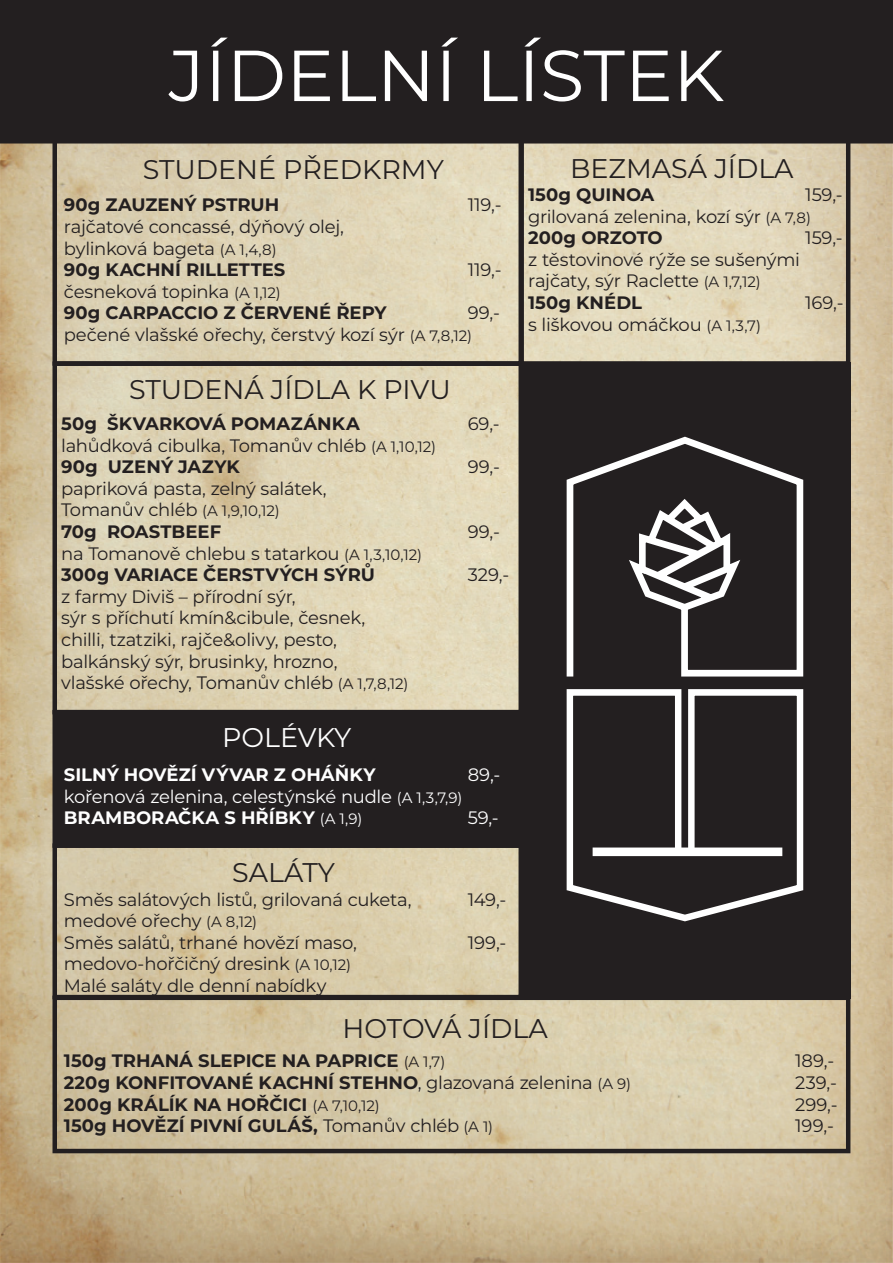
<style>
.page{position:relative;width:893px;height:1263px;background:#fff}
.page>*{position:absolute;margin:0;border:0;box-sizing:border-box;transform-origin:0 0}
.t1{font:72px "Montserrat";color:#fff}
.t2{font:27px "Montserrat";color:#231f20}
.t3{font:27px "Montserrat";letter-spacing:-.005em;color:#fff}
.t4{font:18px/21.6px "Montserrat";letter-spacing:-.015em;color:#231f20}
.t5{font:700 18px/21.6px "Montserrat";color:#231f20}
.t6{font:700 18px/21.6px "Montserrat";color:#fff}
.t7{font:18px "Montserrat";color:#fff}
.s1{font-size:15px}
.s2{font-weight:700}
.s3{font-weight:400}
.s4{font-weight:400;font-size:15px}
</style>
<div class="page">
<img style="left:0;top:144px;width:893px;height:1119px">
<div style="left:0;top:0;width:893px;height:144px;background:#231f20"></div>
<div style="left:53px;top:138px;width:470px;height:228px;border:4px solid #231f20"></div>
<div style="left:55px;top:712px;width:466px;height:133px;background:#231f20"></div>
<div style="left:53px;top:710px;width:470px;height:138px;border:4px solid #231f20"></div>
<div style="left:53px;top:843px;width:470px;height:156px;border:4px solid #231f20"></div>
<div style="left:519px;top:138px;width:331px;height:228px;border:4px solid #231f20"></div>
<div style="left:53px;top:995px;width:797px;height:158px;border:4px solid #231f20"></div>
<div style="left:519px;top:362px;width:331px;height:637px;background:#231f20"></div>
<svg style="left:566px;top:436px;width:238px;height:486px"></svg>
<div style="left:593px;top:847px;width:189px;height:9px;background:#fff;border:2px solid #fff"></div>
<h1 class="t1" style="left:169px;top:26px;width:557px">JÍDELNÍ LÍSTEK</h1>
<h2 class="t2" style="left:143px;top:151px;width:302px">STUDENÉ PŘEDKRMY</h2>
<p class="t5" style="left:64px;top:193px;width:217px">90g ZAUZENÝ PSTRUH</p>
<p class="t4" style="left:64px;top:215px;width:410px">rajčatové concassé, dýňový olej,<br>bylinková bageta <span class="s1">(A 1,4,8)<br></span><span class="s2">90g KACHNÍ RILLETTES<br></span>česneková topinka <span class="s1">(A 1,12)<br></span><span class="s2">90g CARPACCIO Z ČERVENÉ ŘEPY<br></span>pečené vlašské ořechy, čerstvý kozí sýr <span class="s1">(A 7,8,12)</span></p>
<p class="t4" style="left:468px;top:193px;width:35px">119,-</p>
<p class="t4" style="left:468px;top:258px;width:35px">119,-</p>
<p class="t4" style="left:468px;top:301px;width:34px">99,-</p>
<h2 class="t2" style="left:129px;top:371px;width:323px">STUDENÁ JÍDLA K PIVU</h2>
<p class="t5" style="left:61px;top:412px;width:376px">50g ŠKVARKOVÁ POMAZÁNKA <span class="s3">lahůdková cibulka, Tomanův chléb</span> <span class="s4">(A 1,10,12)<br></span>90g UZENÝ JAZYK</p>
<p class="t4" style="left:61px;top:477px;width:362px">papriková pasta, zelný salátek,<br>Tomanův chléb <span class="s1">(A 1,9,10,12)<br></span><span class="s2">70g ROASTBEEF<br></span>na Tomanově chlebu s tatarkou <span class="s1">(A 1,3,10,12)<br></span><span class="s2">300g VARIACE ČERSTVÝCH SÝRŮ</span></p>
<p class="t4" style="left:61px;top:585px;width:349px">z farmy Diviš – přírodní sýr,<br>sýr s příchutí kmín&amp;cibule, česnek, chilli, tzatziki, rajče&amp;olivy, pesto, balkánský sýr, brusinky, hrozno,<br>vlašské ořechy, Tomanův chléb <span class="s1">(A 1,7,8,12)</span></p>
<p class="t4" style="left:468px;top:412px;width:34px">69,-</p>
<p class="t4" style="left:468px;top:455px;width:34px">99,-</p>
<p class="t4" style="left:468px;top:520px;width:34px">99,-</p>
<p class="t4" style="left:468px;top:563px;width:43px">329,-</p>
<h2 class="t3" style="left:222px;top:718px;width:131px">POLÉVKY</h2>
<p class="t6" style="left:64px;top:763px;width:400px">SILNÝ HOVĚZÍ VÝVAR Z OHÁŇKY<br><span class="s3">kořenová zelenina, celestýnské nudle</span> <span class="s4">(A 1,3,7,9)<br></span>BRAMBORAČKA S HŘÍBKY <span class="s4">(A 1,9)</span></p>
<p class="t7" style="left:468px;top:762px;width:34px">89,-</p>
<p class="t7" style="left:468px;top:806px;width:33px">59,-</p>
<h2 class="t2" style="left:232px;top:854px;width:104px">SALÁTY</h2>
<p class="t4" style="left:64px;top:888px;width:349px">Směs salátových listů, grilovaná cuketa, medové ořechy <span class="s1">(A 8,12)<br></span>Směs salátů, trhané hovězí maso, medovo-hořčičný dresink <span class="s1">(A 10,12)<br></span>Malé saláty dle denní nabídky</p>
<p class="t4" style="left:468px;top:888px;width:40px">149,-</p>
<p class="t4" style="left:468px;top:931px;width:40px">199,-</p>
<h2 class="t2" style="left:570px;top:150px;width:225px">BEZMASÁ JÍDLA</h2>
<p class="t4" style="left:528px;top:183px;width:284px"><span class="s2">150g QUINOA<br></span>grilovaná zelenina, kozí sýr <span class="s1">(A 7,8)<br></span><span class="s2">200g ORZOTO</span></p>
<p class="t4" style="left:528px;top:248px;width:273px">z těstovinové rýže se sušenými rajčaty, sýr Raclette <span class="s1">(A 1,7,12)<br></span><span class="s2">150g KNÉDL<br></span>s liškovou omáčkou <span class="s1">(A 1,3,7)</span></p>
<p class="t4" style="left:805px;top:183px;width:39px">159,-</p>
<p class="t4" style="left:805px;top:227px;width:39px">159,-</p>
<p class="t4" style="left:805px;top:291px;width:40px">169,-</p>
<h2 class="t2" style="left:343px;top:1009px;width:207px">HOTOVÁ JÍDLA</h2>
<p class="t5" style="left:64px;top:1049px;width:569px">150g TRHANÁ SLEPICE NA PAPRICE <span class="s4">(A 1,7)<br></span>220g KONFITOVANÉ KACHNÍ STEHNO<span class="s3">, glazovaná zelenina</span> <span class="s4">(A 9)<br></span>200g KRÁLÍK NA HOŘČICI <span class="s4">(A 7,10,12)<br></span>150g HOVĚZÍ PIVNÍ GULÁŠ, <span class="s3">Tomanův chléb</span> <span class="s4">(A 1)</span></p>
<p class="t4" style="left:795px;top:1049px;width:44px">189,-<br>239,-<br>299,-<br>199,-</p>
</div>
